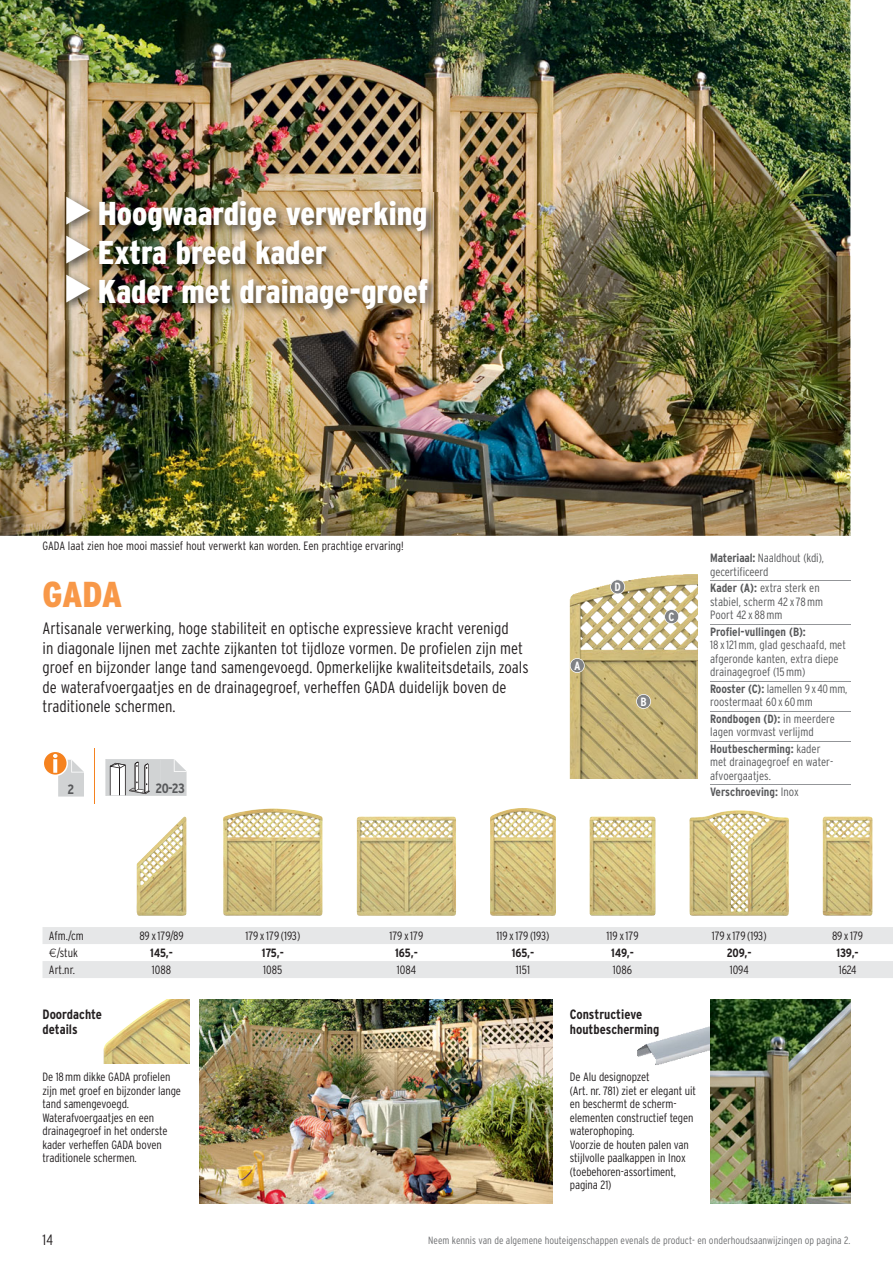
<style>
.page{position:relative;width:893px;height:1263px;background:#fff}
.page>*{position:absolute;margin:0;border:0;box-sizing:border-box;transform-origin:0 0}
.t1{font:900 36px "Interstate Condensed";color:#f89848}
.t2{font:900 33px/39px "Interstate Condensed";color:#fff}
.t3{font:300 16.5px/19.5px "Interstate Condensed";color:#231f20}
.t4{font:300 15px "Interstate Condensed";color:#231f20}
.t5{font:700 13.5px/15px "Interstate Condensed";color:#231f20}
.t6{font:700 13.5px "Interstate Condensed";color:#58595b}
.t7{font:300 12px/13.5px "Interstate Condensed";letter-spacing:-.01em;color:#231f20}
.t8{font:300 12px/13.5px "Interstate Condensed";color:#58595b}
.t9{font:700 12px "Interstate Condensed";color:#58595b}
.t10{font:700 12px "Interstate Condensed";letter-spacing:-.005em;color:#231f20}
.t11{font:700 12px "Interstate Condensed";color:#fff}
.t12{font:300 10.5px "Interstate Condensed";color:#6d6e70}
.s1{font-family:"Lucida Grande";font-weight:400}
.s2{font-weight:700}
.s3{font-weight:300}
.s4{font-family:"Akzid Grtsk Next"}
</style>
<div class="page">
<img style="left:570px;top:574px;width:127px;height:204px">
<svg style="left:43px;top:927px;width:850px;height:51px"></svg>
<img style="left:200px;top:999px;width:353px;height:204px">
<img style="left:0;top:0;width:850px;height:536px">
<svg style="left:570px;top:658px;width:15px;height:15px"></svg>
<svg style="left:636px;top:694px;width:15px;height:15px"></svg>
<svg style="left:610px;top:579px;width:15px;height:15px"></svg>
<svg style="left:664px;top:609px;width:15px;height:15px"></svg>
<img style="left:690px;top:810px;width:99px;height:106px">
<img style="left:357px;top:817px;width:99px;height:99px">
<img style="left:590px;top:816px;width:65px;height:100px">
<img style="left:823px;top:816px;width:49px;height:100px">
<img style="left:223px;top:808px;width:99px;height:108px">
<img style="left:490px;top:808px;width:66px;height:108px">
<img style="left:137px;top:817px;width:49px;height:99px">
<img style="left:104px;top:1010px;width:45px;height:53px">
<img style="left:637px;top:1026px;width:73px;height:39px">
<img style="left:710px;top:999px;width:140px;height:204px">
<img style="left:61px;top:192px;width:378px;height:128px">
<svg style="left:44px;top:752px;width:40px;height:44px"></svg>
<svg style="left:53px;top:759px;width:4px;height:14px"></svg>
<svg style="left:105px;top:759px;width:82px;height:37px"></svg>
<hr style="left:94px;top:748px;width:1px;height:56px;background:#f5821f">
<hr style="left:710px;top:580px;width:140px;height:1px;background:#939598">
<hr style="left:710px;top:624px;width:140px;height:1px;background:#939598">
<hr style="left:710px;top:681px;width:140px;height:1px;background:#939598">
<hr style="left:710px;top:711px;width:140px;height:1px;background:#939598">
<hr style="left:710px;top:741px;width:140px;height:1px;background:#939598">
<hr style="left:710px;top:784px;width:140px;height:1px;background:#939598">
<h2 class="t2" style="left:64px;top:197px;width:366px"><span class="s1">▶</span> Hoogwaardige verwerking <span class="s1">▶</span> Extra breed kader<br><span class="s1">▶</span> Kader met drainage-groef</h2>
<p class="t7" style="left:43px;top:540px;width:363px">GADA laat zien hoe mooi massief hout verwerkt kan worden. Een prachtige ervaring!</p>
<h1 class="t1" style="left:43px;top:581px;width:81px">GADA</h1>
<p class="t3" style="left:43px;top:620px;width:488px">Artisanale verwerking, hoge stabiliteit en optische expressieve kracht verenigd<br>in diagonale lijnen met zachte zijkanten tot tijdloze vormen. De profielen zijn met groef en bijzonder lange tand samengevoegd. Opmerkelijke kwaliteitsdetails, zoals de waterafvoergaatjes en de drainagegroef, verheffen GADA duidelijk boven de traditionele schermen.</p>
<p class="t6" style="left:68px;top:784px;width:9px">2</p>
<p class="t6" style="left:156px;top:783px;width:31px">20-23</p>
<p class="t11" style="left:574px;top:661px;width:8px">A</p>
<p class="t11" style="left:614px;top:582px;width:8px">D</p>
<p class="t11" style="left:669px;top:612px;width:7px">C</p>
<p class="t11" style="left:640px;top:697px;width:8px">B</p>
<p class="t8" style="left:710px;top:552px;width:115px"><span class="s2">Materiaal:</span> Naaldhout (kdi), gecertificeerd</p>
<p class="t8" style="left:710px;top:582px;width:115px"><span class="s2">Kader (A):</span> extra sterk en stabiel, scherm 42 x 78 mm<br>Poort 42 x 88 mm</p>
<p class="t9" style="left:710px;top:627px;width:97px">Profiel-vullingen (B):</p>
<p class="t8" style="left:710px;top:639px;width:137px">18 x 121 mm, glad geschaafd, met afgeronde kanten, extra diepe drainagegroef (15 mm)</p>
<p class="t8" style="left:710px;top:683px;width:139px"><span class="s2">Rooster (C):</span> lamellen 9 x 40 mm, roostermaat 60 x 60 mm</p>
<p class="t8" style="left:710px;top:713px;width:126px"><span class="s2">Rondbogen (D):</span> in meerdere lagen vormvast verlijmd</p>
<p class="t8" style="left:710px;top:743px;width:125px"><span class="s2">Houtbescherming:</span> kader met drainagegroef en water&shy;afvoergaatjes.</p>
<p class="t9" style="left:710px;top:788px;width:90px">Verschroeving: <span class="s3">Inox</span></p>
<p class="t7" style="left:49px;top:928px;width:36px;line-height:17px">Afm./cm <span class="s4">€</span>/stuk<br>Art.nr.</p>
<p class="t7" style="left:139px;top:930px;width:46px">89 x 179/89</p>
<p class="t10" style="left:150px;top:948px;width:24px">145,-</p>
<p class="t7" style="left:152px;top:964px;width:21px">1088</p>
<p class="t7" style="left:245px;top:930px;width:56px">179 x 179 (193)</p>
<p class="t10" style="left:262px;top:948px;width:23px">175,-</p>
<p class="t7" style="left:263px;top:964px;width:21px">1085</p>
<p class="t7" style="left:390px;top:930px;width:35px">179 x 179</p>
<p class="t10" style="left:395px;top:948px;width:24px">165,-</p>
<p class="t7" style="left:397px;top:964px;width:21px">1084</p>
<p class="t7" style="left:496px;top:930px;width:55px">119 x 179 (193)</p>
<p class="t10" style="left:512px;top:948px;width:24px">165,-</p>
<p class="t7" style="left:516px;top:964px;width:16px">1151</p>
<p class="t7" style="left:607px;top:930px;width:34px">119 x 179</p>
<p class="t10" style="left:611px;top:948px;width:24px">149,-</p>
<p class="t7" style="left:613px;top:964px;width:21px">1086</p>
<p class="t5" style="left:43px;top:1007px;width:61px">Doordachte details</p>
<p class="t5" style="left:570px;top:1007px;width:91px">Constructieve houtbescherming</p>
<p class="t7" style="left:570px;top:1071px;width:128px">De Alu designopzet<br>(Art. nr. 781) ziet er elegant uit en beschermt de scherm&shy;elementen constructief tegen waterophoping.<br>Voorzie de houten palen van stijlvolle paalkappen in Inox (toebehoren-assortiment, pagina 21)</p>
<p class="t7" style="left:43px;top:1071px;width:140px">De 18 mm dikke GADA profielen zijn met groef en bijzonder lange tand samengevoegd.<br>Waterafvoergaatjes en een drainagegroef in het onderste kader verheffen GADA boven traditionele schermen.</p>
<p class="t7" style="left:712px;top:930px;width:56px">179 x 179 (193)</p>
<p class="t10" style="left:727px;top:948px;width:27px">209,-</p>
<p class="t7" style="left:730px;top:964px;width:21px">1094</p>
<p class="t7" style="left:832px;top:930px;width:33px">89 x 179</p>
<p class="t10" style="left:836px;top:948px;width:24px">139,-</p>
<p class="t7" style="left:839px;top:964px;width:19px">1624</p>
<p class="t4" style="left:43px;top:1234px;width:12px">14</p>
<p class="t12" style="left:428px;top:1236px;width:424px">Neem kennis van de algemene houteigenschappen evenals de product- en onderhoudsaanwijzingen op pagina 2.</p>
</div>
